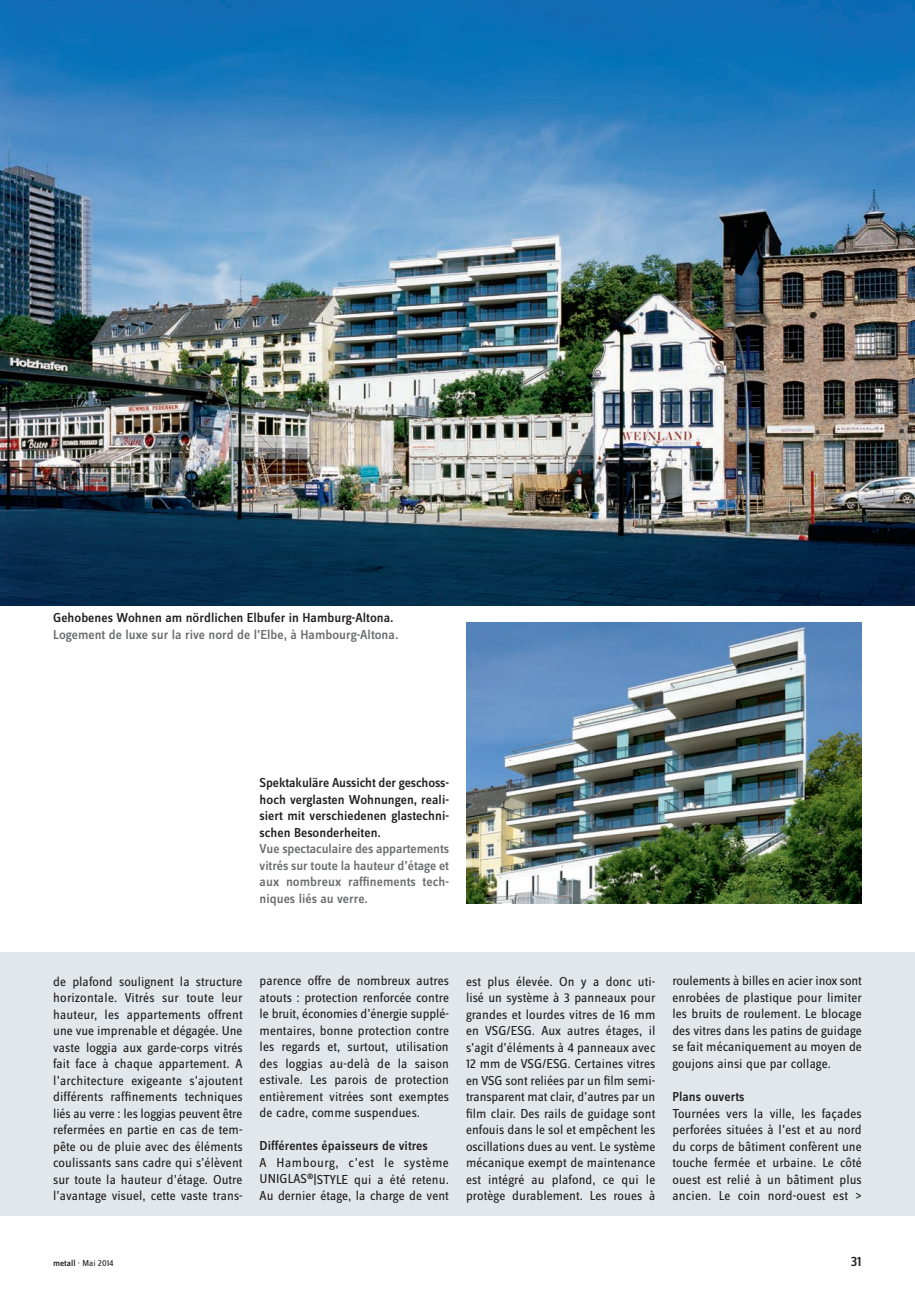
<style>
.page{position:relative;width:915px;height:1293px;background:#fff}
.page>*{position:absolute;margin:0;border:0;box-sizing:border-box;transform-origin:0 0}
.t1{font:500 14.25px "Zine Sans Dis";color:#231f20}
.FR_Grundtext_ohne_EZ{font:13.5px/16.5px "Zine Sans Dis";letter-spacing:.005em;color:#231f20;text-align:justify}
.DE_Legende_9__medium{font:500 13.5px/16.5px "Zine Sans Dis";color:#231f20;text-align:justify}
.DE_Legende_9__medium-2{font:500 13.5px/16.5px "Zine Sans Dis";color:#6c6d70;text-align:justify}
.FR_Grundtext_ohne_EZ-2{font:500 13.5px "Zine Sans Dis";letter-spacing:.005em;color:#231f20}
.t2{font:9px "Zine Sans Dis";color:#231f20}
.s1{font-weight:500}
</style>
<div class="page">
<div style="left:0;top:952px;width:914px;height:264px;background:#e1e7ea"></div>
<img style="left:0;top:0;width:914px;height:606px">
<img style="left:466px;top:622px;width:395px;height:281px">
<p class="DE_Legende_9__medium" style="left:53px;top:610px;width:342px">Gehobenes Wohnen am nördlichen Elbufer in Hamburg-Altona.</p>
<p class="DE_Legende_9__medium-2" style="left:53px;top:627px;width:346px">Logement de luxe sur la rive nord de l’Elbe, à Hambourg-Altona.</p>
<p class="DE_Legende_9__medium" style="left:259px;top:775px;width:191px">Spektakuläre Aussicht der geschoss&shy;hoch verglasten Wohnungen, reali&shy;siert mit verschiedenen glastechni&shy;schen Besonderheiten.</p>
<p class="DE_Legende_9__medium-2" style="left:259px;top:841px;width:191px">Vue spectaculaire des appartements vitrés sur toute la hauteur d’étage et aux nombreux raffinements tech&shy;niques liés au verre.</p>
<p class="FR_Grundtext_ohne_EZ" style="left:53px;top:973px;width:191px">de plafond soulignent la structure horizontale. Vitrés sur toute leur hauteur, les appartements offrent une vue imprenable et dégagée. Une vaste loggia aux garde-corps vitrés fait face à chaque appartement. A l’architecture exigeante s’ajoutent différents raffinements techniques liés au verre : les loggias peuvent être refermées en partie en cas de tem&shy;pête ou de pluie avec des éléments coulissants sans cadre qui s’élèvent sur toute la hauteur d’étage. Outre l’avantage visuel, cette vaste trans-</p>
<p class="FR_Grundtext_ohne_EZ" style="left:259px;top:973px;width:191px">parence offre de nombreux autres atouts : protection renforcée contre le bruit, économies d’énergie supplé&shy;mentaires, bonne protection contre les regards et, surtout, utilisation des loggias au-delà de la saison estivale. Les parois de protection entièrement vitrées sont exemptes de cadre, comme suspendues.</p>
<p class="FR_Grundtext_ohne_EZ-2" style="left:259px;top:1139px;width:170px">Différentes épaisseurs de vitres</p>
<p class="FR_Grundtext_ohne_EZ" style="left:259px;top:1155px;width:191px">A Hambourg, c’est le système UNIGLAS<sup>®</sup>|STYLE qui a été retenu.<br>Au dernier étage, la charge de vent</p>
<p class="FR_Grundtext_ohne_EZ" style="left:466px;top:973px;width:191px">est plus élevée. On y a donc uti&shy;lisé un système à 3 panneaux pour grandes et lourdes vitres de 16 mm en VSG/ESG. Aux autres étages, il s’agit d’éléments à 4 panneaux avec 12 mm de VSG/ESG. Certaines vitres en VSG sont reliées par un film semi&shy;transparent mat clair, d’autres par un film clair. Des rails de guidage sont enfouis dans le sol et empêchent les oscillations dues au vent. Le système mécanique exempt de maintenance est intégré au plafond, ce qui le protège durablement. Les roues à</p>
<p class="FR_Grundtext_ohne_EZ" style="left:672px;top:973px;width:191px">roulements à billes en acier inox sont enrobées de plastique pour limiter les bruits de roulement. Le blocage des vitres dans les patins de guidage se fait mécaniquement au moyen de goujons ainsi que par collage.</p>
<p class="FR_Grundtext_ohne_EZ-2" style="left:672px;top:1089px;width:74px">Plans ouverts</p>
<p class="FR_Grundtext_ohne_EZ" style="left:672px;top:1105px;width:191px">Tournées vers la ville, les façades perforées situées à l’est et au nord du corps de bâtiment confèrent une touche fermée et urbaine. Le côté ouest est relié à un bâtiment plus ancien. Le coin nord-ouest est &gt;</p>
<p class="t2" style="left:53px;top:1259px;width:62px"><span class="s1">metall</span> · Mai 2014</p>
<p class="t1" style="left:850px;top:1254px;width:13px">31</p>
</div>
